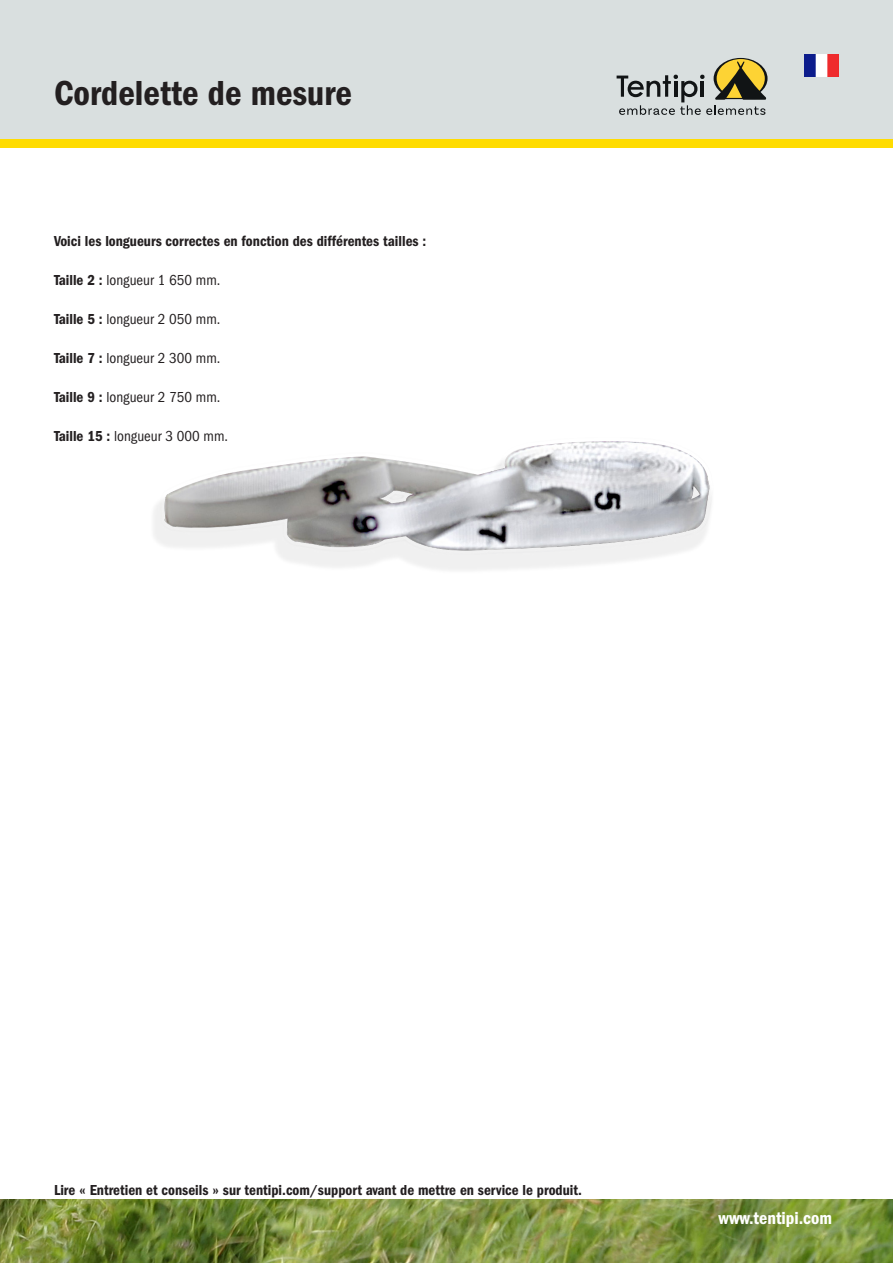
<style>
.page{position:relative;width:893px;height:1263px;background:#fff}
.page>*{position:absolute;margin:0;border:0;box-sizing:border-box;transform-origin:0 0}
.Tentipi_Huvudrubrik{font:36px "ITC Franklin Gothic Std Dm Cd";color:#231f20}
.t1{font:18px "ITC Franklin Gothic Std Dm Cd";color:#fff}
.Tentipi_Brödtext{font:condensed 15px "ITC Franklin Gothic Std";color:#231f20}
.Tentipi_Brödtext-2{font:15px "ITC Franklin Gothic Std Dm Cd";color:#231f20}
.Tentipi_Rubrik__Bröd{font:15px "ITC Franklin Gothic Std Dm Cd";color:#231f20}
.s1{font-family:"ITC Franklin Gothic Std Dm Cd";font-stretch:normal}
</style>
<div class="page">
<img style="left:0;top:1199px;width:893px;height:64px">
<div style="left:0;top:0;width:893px;height:139px;background:#d9dfdf"></div>
<div style="left:0;top:139px;width:893px;height:8px;background:#ffdc01"></div>
<svg style="left:617px;top:58px;width:150px;height:57px"></svg>
<img style="left:154px;top:441px;width:558px;height:129px">
<img style="left:805px;top:54px;width:34px;height:23px">
<p class="Tentipi_Huvudrubrik" style="left:54px;top:73px;width:300px">Cordelette de mesure</p>
<p class="Tentipi_Rubrik__Bröd" style="left:54px;top:233px;width:374px">Voici les longueurs correctes en fonction des différentes tailles :</p>
<p class="Tentipi_Brödtext" style="left:54px;top:272px;width:168px"><span class="s1">Taille 2 :</span> longueur 1 650 mm.</p>
<p class="Tentipi_Brödtext" style="left:54px;top:311px;width:168px"><span class="s1">Taille 5 :</span> longueur 2 050 mm.</p>
<p class="Tentipi_Brödtext" style="left:54px;top:350px;width:168px"><span class="s1">Taille 7 :</span> longueur 2 300 mm.</p>
<p class="Tentipi_Brödtext" style="left:54px;top:389px;width:168px"><span class="s1">Taille 9 :</span> longueur 2 750 mm.</p>
<p class="Tentipi_Brödtext" style="left:54px;top:428px;width:176px"><span class="s1">Taille 15 :</span> longueur 3 000 mm.</p>
<p class="Tentipi_Brödtext-2" style="left:54px;top:1181px;width:529px">Lire « Entretien et conseils » sur tentipi.com/support avant de mettre en service le produit.</p>
<p class="t1" style="left:719px;top:1208px;width:115px">www.tentipi.com</p>
</div>
